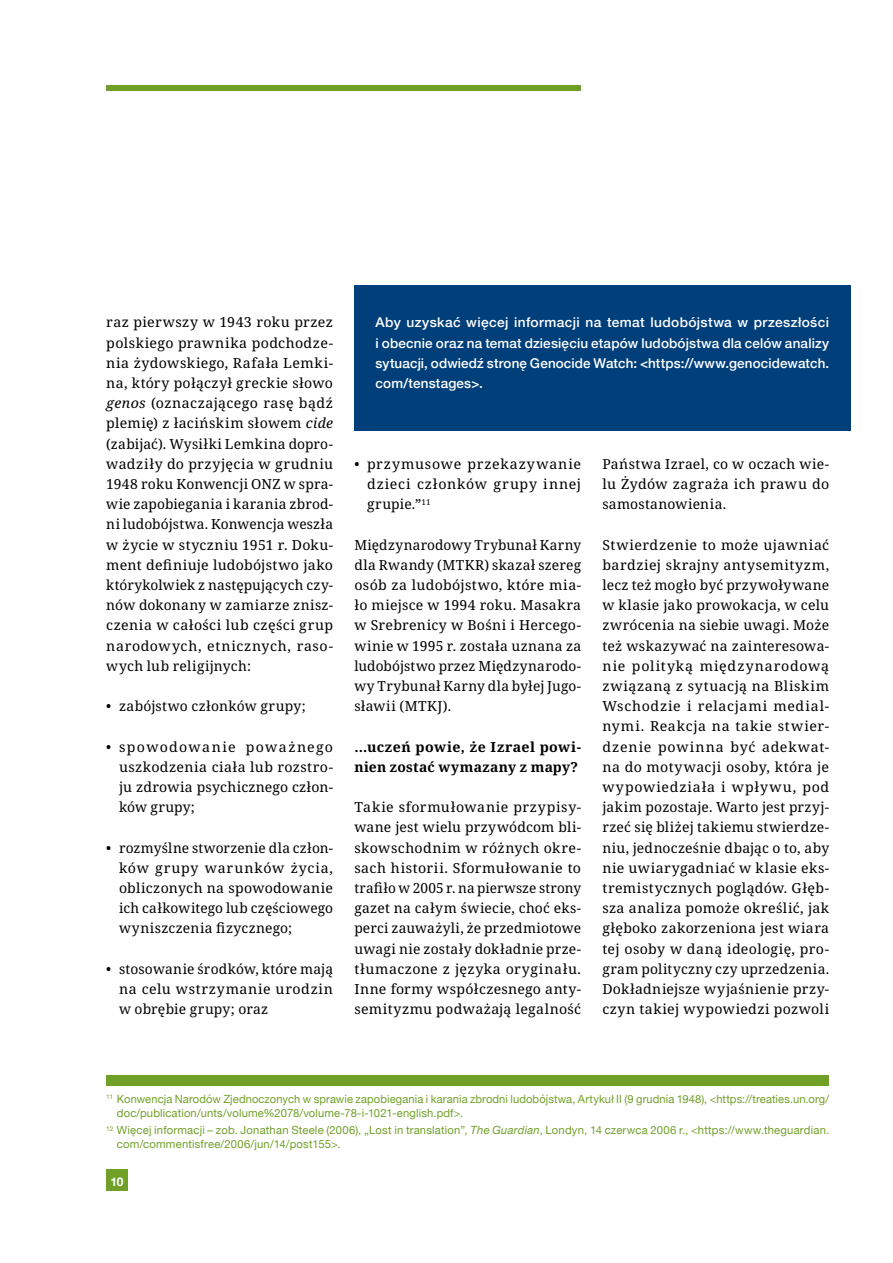
<style>
.page{position:relative;width:893px;height:1263px;background:#fff}
.page>*{position:absolute;margin:0;border:0;box-sizing:border-box;transform-origin:0 0}
.t1{font:13.8px/20.2px "Noto Serif";letter-spacing:.025em;color:#000;text-align:justify}
.t2{font:700 13.8px/20.2px "Noto Serif";letter-spacing:.025em;color:#000}
.t3{font:500 13.5px/20.2px "Helvetica Neue";letter-spacing:.01em;color:#fff;text-align:justify}
.t4{font:700 12px "Helvetica Neue";color:#fff}
.t5{font:11.25px/13.5px "Helvetica Neue";letter-spacing:.01em;color:#71a029}
.s1{font-style:italic}
</style>
<div class="page">
<div style="left:106px;top:85px;width:475px;height:5px;background:#71a029"></div>
<div style="left:106px;top:1169px;width:22px;height:22px;background:#71a029"></div>
<div style="left:354px;top:285px;width:496px;height:146px;background:#003f79"></div>
<div style="left:106px;top:1075px;width:723px;height:11px;background:#71a029"></div>
<p class="t1" style="left:106px;top:313px;width:228px">raz pierwszy w 1943 roku przez polskiego prawnika podchodze&shy;nia żydowskiego, Rafała Lemki&shy;na, który połączył greckie słowo <span class="s1">genos</span> (oznaczającego rasę bądź plemię) z łacińskim słowem <span class="s1">cide </span>(zabijać). Wysiłki Lemkina dopro&shy;wadziły do przyjęcia w grudniu 1948 roku Konwencji ONZ w spra&shy;wie zapobiegania i karania zbrod&shy;ni ludobójstwa. Konwencja weszła w życie w styczniu 1951 r. Doku&shy;ment definiuje ludobójstwo jako którykolwiek z następujących czy&shy;nów dokonany w zamiarze znisz&shy;czenia w całości lub części grup narodowych, etnicznych, raso&shy;wych lub religijnych:</p>
<p class="t1" style="left:106px;top:696px;width:201px">• zabójstwo członków grupy;</p>
<p class="t1" style="left:119px;top:737px;width:216px;text-indent:-13px">• spowodowanie poważnego uszkodzenia ciała lub rozstro&shy;ju zdrowia psychicznego człon&shy;ków grupy;</p>
<p class="t1" style="left:119px;top:838px;width:216px;text-indent:-13px">• rozmyślne stworzenie dla człon&shy;ków grupy warunków życia, obliczonych na spowodowanie ich całkowitego lub częściowego wyniszczenia fizycznego;</p>
<p class="t1" style="left:119px;top:959px;width:216px;text-indent:-13px">• stosowanie środków, które mają na celu wstrzymanie urodzin w obrębie grupy; oraz</p>
<p class="t3" style="left:376px;top:311px;width:455px">Aby uzyskać więcej informacji na temat ludobójstwa w przeszłości i obecnie oraz na temat dziesięciu etapów ludobójstwa dla celów analizy sytuacji, odwiedź stronę Genocide Watch: &lt;https://www.genocidewatch. com/tenstages&gt;.</p>
<p class="t1" style="left:367px;top:454px;width:216px;text-indent:-13px">• przymusowe przekazywanie dzieci członków grupy innej grupie.”<sup>11</sup></p>
<p class="t1" style="left:354px;top:535px;width:228px">Międzynarodowy Trybunał Karny dla Rwandy (MTKR) skazał szereg osób za ludobójstwo, które mia&shy;ło miejsce w 1994 roku. Masakra w Srebrenicy w Bośni i Hercego&shy;winie w 1995 r. została uznana za ludobójstwo przez Międzynarodo&shy;wy Trybunał Karny dla byłej Jugo&shy;sławii (MTKJ).</p>
<p class="t2" style="left:354px;top:737px;width:228px">…uczeń powie, że Izrael powi&shy;nien zostać wymazany z mapy?</p>
<p class="t1" style="left:354px;top:797px;width:228px">Takie sformułowanie przypisy&shy;wane jest wielu przywódcom bli&shy;skowschodnim w różnych okre&shy;sach historii. Sformułowanie to trafiło w 2005 r. na pierwsze strony gazet na całym świecie, choć eks&shy;perci zauważyli, że przedmiotowe uwagi nie zostały dokładnie prze&shy;tłumaczone z języka oryginału.<br>Inne formy współczesnego anty&shy;semityzmu podważają legalność</p>
<p class="t1" style="left:602px;top:454px;width:228px">Państwa Izrael, co w oczach wie&shy;lu Żydów zagraża ich prawu do samostanowienia.</p>
<p class="t1" style="left:602px;top:535px;width:228px">Stwierdzenie to może ujawniać bardziej skrajny antysemityzm, lecz też mogło być przywoływane w klasie jako prowokacja, w celu zwrócenia na siebie uwagi. Może też wskazywać na zainteresowa&shy;nie polityką międzynarodową związaną z sytuacją na Bliskim Wschodzie i relacjami medial&shy;nymi. Reakcja na takie stwier&shy;dzenie powinna być adekwat&shy;na do motywacji osoby, która je wypowiedziała i wpływu, pod jakim pozostaje. Warto jest przyj&shy;rzeć się bliżej takiemu stwierdze&shy;niu, jednocześnie dbając o to, aby nie uwiarygadniać w klasie eks&shy;tremistycznych poglądów. Głęb&shy;sza analiza pomoże określić, jak głęboko zakorzeniona jest wiara tej osoby w daną ideologię, pro&shy;gram polityczny czy uprzedzenia.<br>Dokładniejsze wyjaśnienie przy&shy;czyn takiej wypowiedzi pozwoli</p>
<p class="t5" style="left:117px;top:1093px;width:714px;text-indent:-11px"><sup>11</sup> Konwencja Narodów Zjednoczonych w sprawie zapobiegania i karania zbrodni ludobójstwa, Artykuł II (9 grudnia 1948), &lt;https://treaties.un.org/ doc/publication/unts/volume%2078/volume-78-i-1021-english.pdf&gt;.</p>
<p class="t5" style="left:117px;top:1124px;width:714px;text-indent:-11px"><sup>12</sup> Więcej informacji – zob. Jonathan Steele (2006), „Lost in translation”, <span class="s1">The Guardian</span>, Londyn, 14 czerwca 2006 r., &lt;https://www.theguardian. com/commentisfree/2006/jun/14/post155&gt;.</p>
<p class="t4" style="left:110px;top:1172px;width:15px">10</p>
</div>
